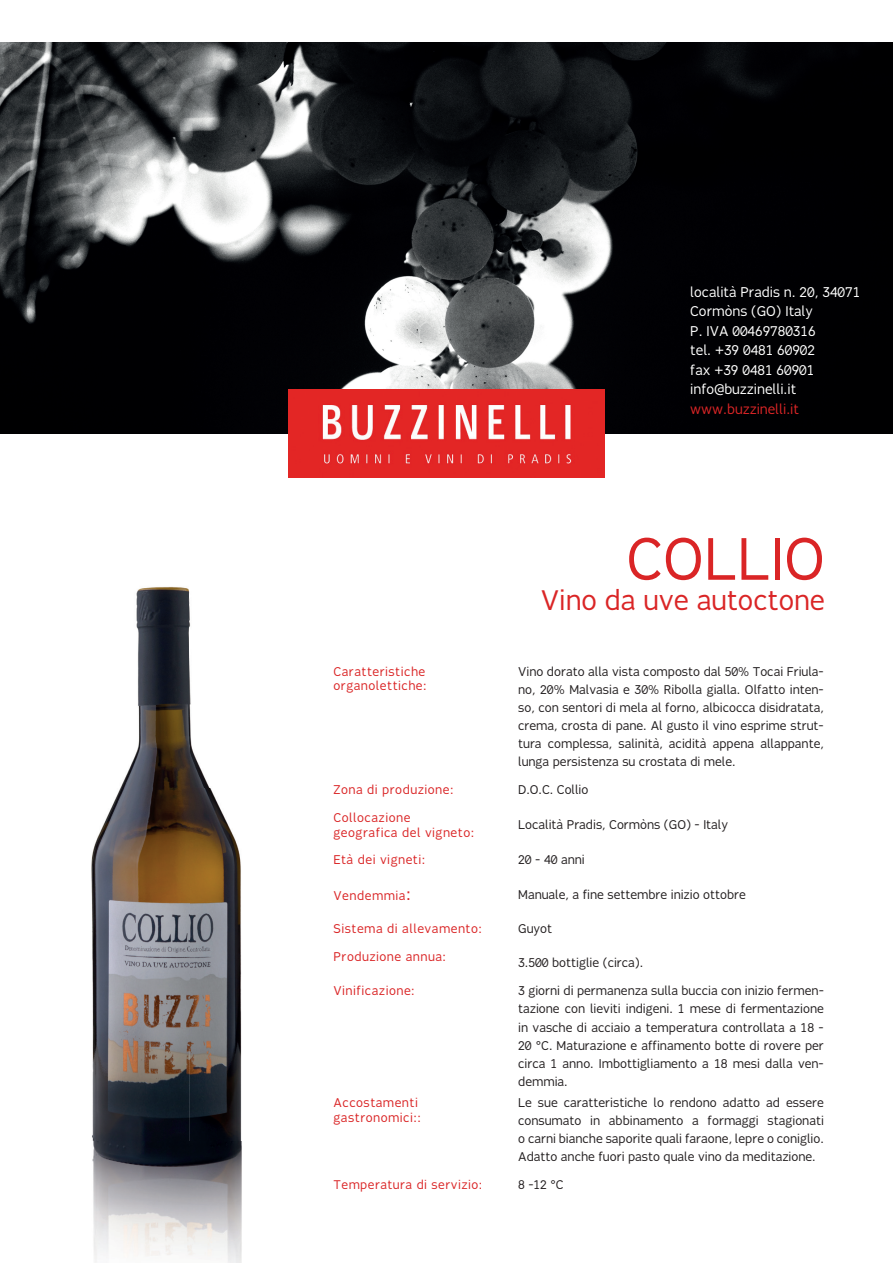
<style>
.page{position:relative;width:893px;height:1263px;background:#fff}
.page>*{position:absolute;margin:0;border:0;box-sizing:border-box;transform-origin:0 0}
.t1{font:57px "Fabrica";color:#da2526}
.t2{font:27px "Fabrica";color:#da2526}
.t3{font:13.5px/19.5px "Fabrica";color:#fff}
.t4{font:13.5px "Fabrica";color:#da2526}
.t5{font:12.15px/18.1px "Fabrica";color:#231f20;text-align:justify}
.t6{font:12.15px/14.5px "Fabrica";letter-spacing:.04em;color:#da2526}
.t7{font:12px "Fabrica";letter-spacing:.04em;color:#da2526}
.t8{font:12px "Fabrica";color:#231f20}
.s1{font-size:16.65px}
</style>
<div class="page">
<img style="left:0;top:42px;width:893px;height:391px">
<img style="left:289px;top:389px;width:315px;height:88px">
<img style="left:92px;top:1153px;width:150px;height:110px">
<img style="left:91px;top:587px;width:151px;height:566px">
<p class="t3" style="left:690px;top:282px;width:171px">località Pradis n. 20, 34071<br>Cormòns (GO) Italy<br>P. IVA 00469780316<br>tel. +39 0481 60902<br>fax +39 0481 60901 info@buzzinelli.it</p>
<p class="t4" style="left:690px;top:400px;width:110px">www.buzzinelli.it</p>
<h1 class="t1" style="left:626px;top:522px;width:200px">COLLIO</h1>
<h2 class="t2" style="left:541px;top:582px;width:286px">Vino da uve autoctone</h2>
<p class="t6" style="left:333px;top:664px;width:95px">Caratteristiche organolettiche:</p>
<p class="t5" style="left:518px;top:662px;width:307px">Vino dorato alla vista composto dal 50% Tocai Friula&shy;no, 20% Malvasia e 30% Ribolla gialla. Olfatto inten&shy;so, con sentori di mela al forno, albicocca disidratata, crema, crosta di pane. Al gusto il vino esprime strut&shy;tura complessa, salinità, acidità appena allappante, lunga persistenza su crostata di mele.</p>
<p class="t6" style="left:333px;top:782px;width:122px">Zona di produzione:</p>
<p class="t5" style="left:518px;top:780px;width:72px">D.O.C. Collio</p>
<p class="t6" style="left:333px;top:810px;width:142px">Collocazione geografica del vigneto:</p>
<p class="t5" style="left:518px;top:815px;width:211px">Località Pradis, Cormòns (GO) - Italy</p>
<p class="t6" style="left:333px;top:852px;width:93px">Età dei vigneti:</p>
<p class="t5" style="left:518px;top:851px;width:68px">20 - 40 anni</p>
<p class="t6" style="left:333px;top:888px;width:79px">Vendemmia<span class="s1">:</span></p>
<p class="t5" style="left:518px;top:885px;width:229px">Manuale, a fine settembre inizio ottobre</p>
<p class="t6" style="left:333px;top:921px;width:150px">Sistema di allevamento:</p>
<p class="t5" style="left:518px;top:919px;width:36px">Guyot</p>
<p class="t6" style="left:333px;top:949px;width:114px">Produzione annua:</p>
<p class="t5" style="left:518px;top:954px;width:127px">3.500 bottiglie (circa).</p>
<p class="t6" style="left:333px;top:983px;width:83px">Vinificazione:</p>
<p class="t5" style="left:518px;top:981px;width:307px">3 giorni di permanenza sulla buccia con inizio fermen&shy;tazione con lieviti indigeni. 1 mese di fermentazione in vasche di acciaio a temperatura controllata a 18 - 20 °C. Maturazione e affinamento botte di rovere per circa 1 anno. Imbottigliamento a 18 mesi dalla ven&shy;demmia.</p>
<p class="t6" style="left:333px;top:1095px;width:89px">Accostamenti gastronomici::</p>
<p class="t5" style="left:518px;top:1094px;width:307px">Le sue caratteristiche lo rendono adatto ad essere consumato in abbinamento a formaggi stagionati o carni bianche saporite quali faraone, lepre o coniglio.<br>Adatto anche fuori pasto quale vino da meditazione.</p>
<p class="t7" style="left:333px;top:1177px;width:150px">Temperatura di servizio:</p>
<p class="t8" style="left:518px;top:1177px;width:47px">8 -12 °C</p>
</div>
